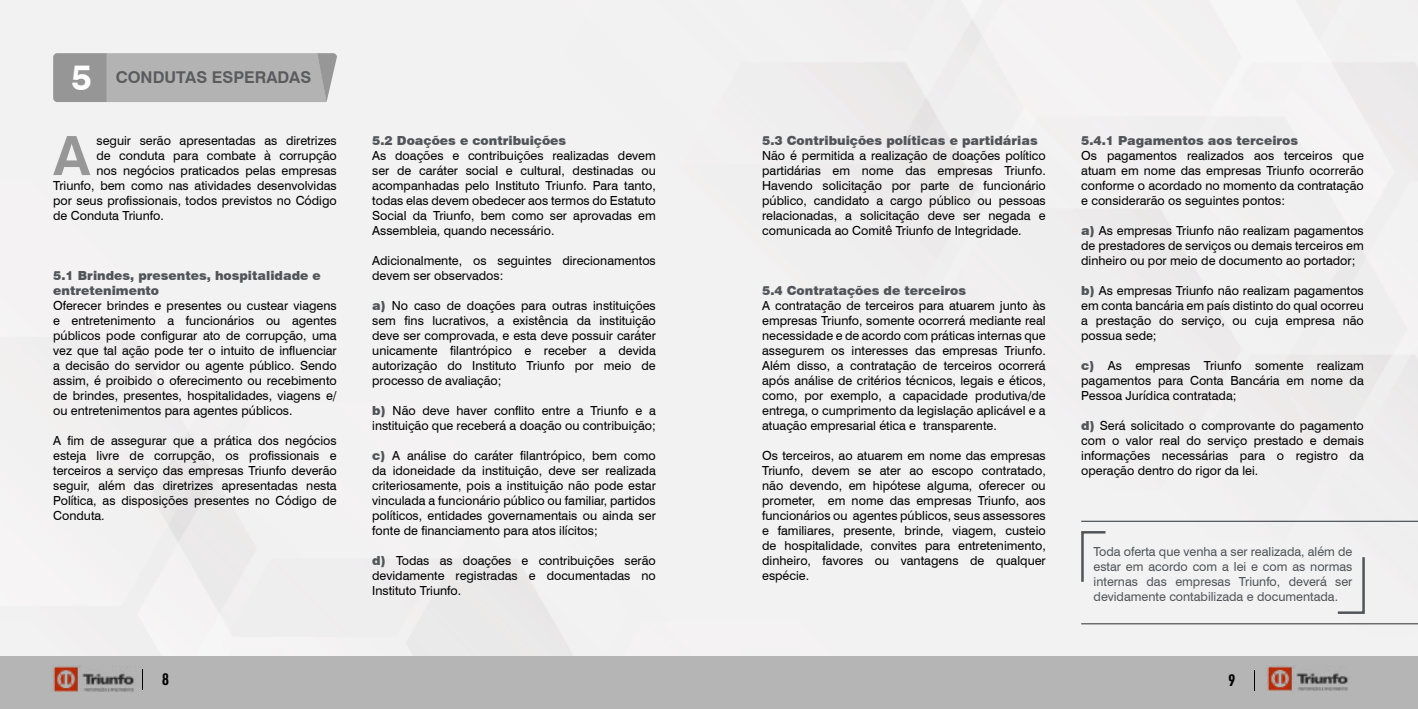
<style>
.page{position:relative;width:1418px;height:709px;background:#fff}
.page>*{position:absolute;margin:0;border:0;box-sizing:border-box;transform-origin:0 0}
.t1{font:700 54.25px "Swiss 721 BT";color:#979797}
.t2{font:700 36.25px "Swiss 721 BT";color:#fff}
.t3{font:700 16.25px "Swiss 721 BT";color:#595b5d}
.t4{font:700 16.25px "URWDIN Cond";color:#000}
.t5{font:12.5px/15px "Swiss 721 BT";color:#000;text-align:justify}
.t6{font:900 12.5px/15px "Swiss 721 BT";color:#515559}
.t7{font:12.5px/15px "Swiss 721 BT";color:#515559;text-align:justify}
.s1{font-weight:900;color:#515559}
</style>
<div class="page">
<div style="left:0;top:656px;width:1417px;height:53px;background:#b5b5b5"></div>
<svg style="left:142px;top:669px;width:1px;height:20px"></svg>
<svg style="left:1254px;top:670px;width:1px;height:21px"></svg>
<img style="left:53px;top:666px;width:81px;height:25px">
<img style="left:1267px;top:666px;width:81px;height:25px">
<svg style="left:53px;top:53px;width:284px;height:49px;background:#aeadad"></svg>
<svg style="left:1079px;top:530px;width:28px;height:54px"></svg>
<hr style="left:1081px;top:520px;width:336px;height:2px;background:#515559">
<hr style="left:1081px;top:623px;width:336px;height:1px;background:#515559">
<svg style="left:1335px;top:554px;width:30px;height:61px"></svg>
<h2 class="t2" style="left:71px;top:55px;width:22px">5</h2>
<h3 class="t3" style="left:116px;top:67px;width:197px">CONDUTAS ESPERADAS</h3>
<h1 class="t1" style="left:53px;top:123px;width:39px">A</h1>
<p class="t5" style="left:97px;top:133px;width:242px">seguir serão apresentadas as diretrizes</p>
<p class="t5" style="left:97px;top:148px;width:242px">de conduta para combate à corrupção</p>
<p class="t5" style="left:97px;top:163px;width:242px">nos negócios praticados pelas empresas</p>
<p class="t5" style="left:53px;top:178px;width:285px">Triunfo, bem como nas atividades desenvolvidas</p>
<p class="t5" style="left:53px;top:193px;width:285px">por seus profissionais, todos previstos no Código</p>
<p class="t5" style="left:53px;top:208px;width:112px">de Conduta Triunfo.</p>
<p class="t6" style="left:53px;top:268px;width:269px">5.1 Brindes, presentes, hospitalidade e entretenimento</p>
<p class="t5" style="left:53px;top:298px;width:285px">Oferecer brindes e presentes ou custear viagens e entretenimento a funcionários ou agentes públicos pode configurar ato de corrupção, uma vez que tal ação pode ter o intuito de influenciar a decisão do servidor ou agente público. Sendo assim, é proibido o oferecimento ou recebimento de brindes, presentes, hospitalidades, viagens e/ ou entretenimentos para agentes públicos.</p>
<p class="t5" style="left:53px;top:433px;width:285px">A fim de assegurar que a prática dos negócios esteja livre de corrupção, os profissionais e terceiros a serviço das empresas Triunfo deverão seguir, além das diretrizes apresentadas nesta Política, as disposições presentes no Código de Conduta.</p>
<p class="t6" style="left:372px;top:133px;width:195px">5.2 Doações e contribuições</p>
<p class="t5" style="left:372px;top:148px;width:285px">As doações e contribuições realizadas devem ser de caráter social e cultural, destinadas ou acompanhadas pelo Instituto Triunfo. Para tanto, todas elas devem obedecer aos termos do Estatuto Social da Triunfo, bem como ser aprovadas em Assembleia, quando necessário.</p>
<p class="t5" style="left:372px;top:253px;width:285px">Adicionalmente, os seguintes direcionamentos devem ser observados:</p>
<p class="t5" style="left:372px;top:298px;width:285px"><span class="s1">a)</span> No caso de doações para outras instituições sem fins lucrativos, a existência da instituição deve ser comprovada, e esta deve possuir caráter unicamente filantrópico e receber a devida autorização do Instituto Triunfo por meio de processo de avaliação;</p>
<p class="t5" style="left:372px;top:403px;width:285px"><span class="s1">b)</span> Não deve haver conflito entre a Triunfo e a instituição que receberá a doação ou contribuição;</p>
<p class="t5" style="left:372px;top:448px;width:285px"><span class="s1">c)</span> A análise do caráter filantrópico, bem como da idoneidade da instituição, deve ser realizada criteriosamente, pois a instituição não pode estar vinculada a funcionário público ou familiar, partidos políticos, entidades governamentais ou ainda ser fonte de financiamento para atos ilícitos;</p>
<p class="t5" style="left:372px;top:553px;width:285px"><span class="s1">d)</span> Todas as doações e contribuições serão devidamente registradas e documentadas no Instituto Triunfo.</p>
<p class="t6" style="left:762px;top:133px;width:277px">5.3 Contribuições políticas e partidárias</p>
<p class="t5" style="left:762px;top:148px;width:285px">Não é permitida a realização de doações político partidárias em nome das empresas Triunfo.<br>Havendo solicitação por parte de funcionário público, candidato a cargo público ou pessoas relacionadas, a solicitação deve ser negada e comunicada ao Comitê Triunfo de Integridade.</p>
<p class="t6" style="left:762px;top:283px;width:205px">5.4 Contratações de terceiros</p>
<p class="t5" style="left:762px;top:298px;width:285px">A contratação de terceiros para atuarem junto às empresas Triunfo, somente ocorrerá mediante real necessidade e de acordo com práticas internas que assegurem os interesses das empresas Triunfo.<br>Além disso, a contratação de terceiros ocorrerá após análise de critérios técnicos, legais e éticos, como, por exemplo, a capacidade produtiva/de entrega, o cumprimento da legislação aplicável e a atuação empresarial ética e transparente.</p>
<p class="t5" style="left:762px;top:448px;width:285px">Os terceiros, ao atuarem em nome das empresas Triunfo, devem se ater ao escopo contratado, não devendo, em hipótese alguma, oferecer ou prometer, em nome das empresas Triunfo, aos funcionários ou agentes públicos, seus assessores e familiares, presente, brinde, viagem, custeio de hospitalidade, convites para entretenimento, dinheiro, favores ou vantagens de qualquer espécie.</p>
<p class="t6" style="left:1081px;top:133px;width:218px">5.4.1 Pagamentos aos terceiros</p>
<p class="t5" style="left:1081px;top:148px;width:284px">Os pagamentos realizados aos terceiros que atuam em nome das empresas Triunfo ocorrerão conforme o acordado no momento da contratação e considerarão os seguintes pontos:</p>
<p class="t5" style="left:1081px;top:223px;width:284px"><span class="s1">a)</span> As empresas Triunfo não realizam pagamentos de prestadores de serviços ou demais terceiros em dinheiro ou por meio de documento ao portador;</p>
<p class="t5" style="left:1081px;top:283px;width:284px"><span class="s1">b)</span> As empresas Triunfo não realizam pagamentos em conta bancária em país distinto do qual ocorreu a prestação do serviço, ou cuja empresa não possua sede;</p>
<p class="t5" style="left:1081px;top:358px;width:284px"><span class="s1">c)</span> As empresas Triunfo somente realizam pagamentos para Conta Bancária em nome da Pessoa Jurídica contratada;</p>
<p class="t5" style="left:1081px;top:418px;width:284px"><span class="s1">d)</span> Será solicitado o comprovante do pagamento com o valor real do serviço prestado e demais informações necessárias para o registro da operação dentro do rigor da lei.</p>
<p class="t7" style="left:1093px;top:544px;width:260px">Toda oferta que venha a ser realizada, além de estar em acordo com a lei e com as normas internas das empresas Triunfo, deverá ser devidamente contabilizada e documentada.</p>
<h3 class="t4" style="left:162px;top:668px;width:8px">8</h3>
<h3 class="t4" style="left:1228px;top:669px;width:8px">9</h3>
</div>
